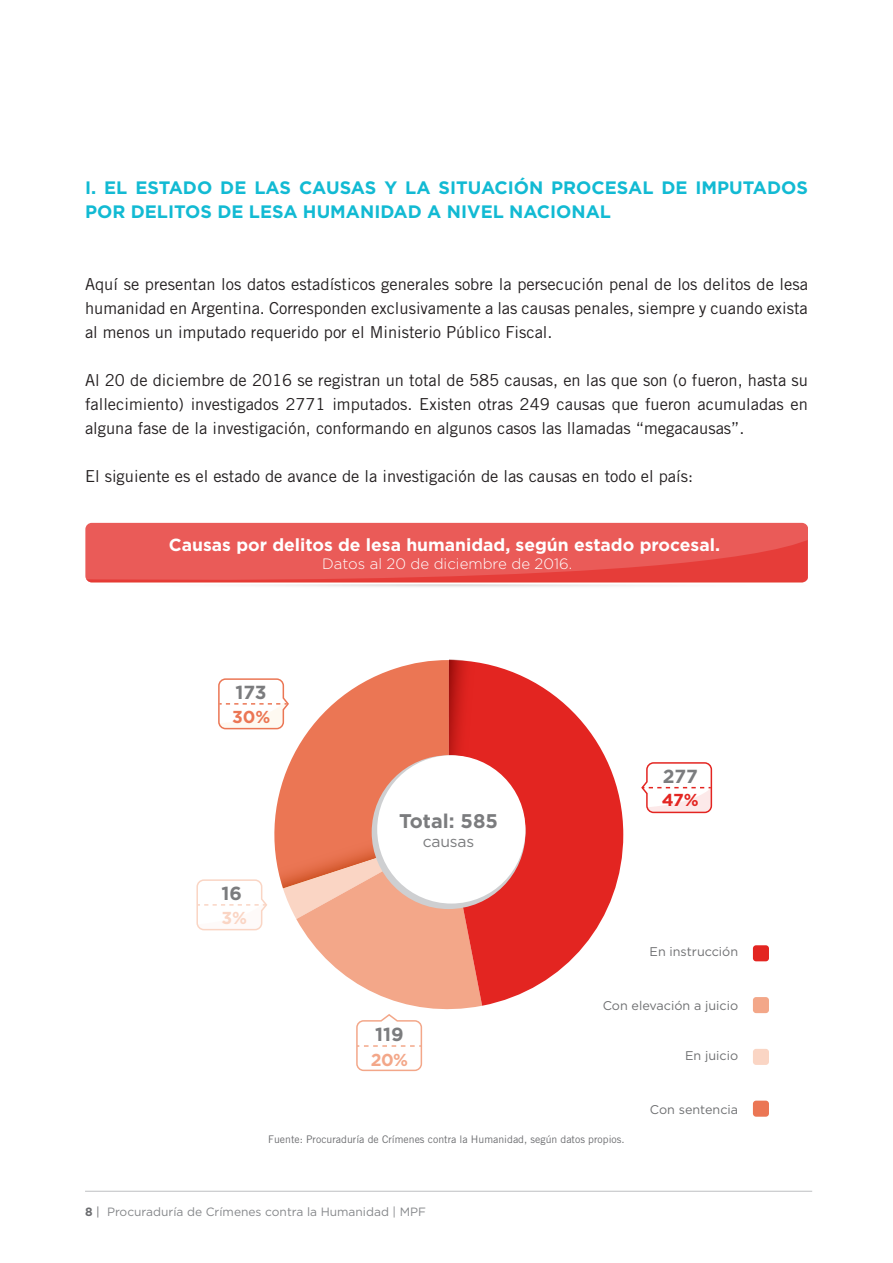
<style>
.page{position:relative;width:893px;height:1263px;background:#fff}
.page>*{position:absolute;margin:0;border:0;box-sizing:border-box;transform-origin:0 0}
.t1{font:700 19.8px "Gotham";color:#7b7c7e}
.t2{font:700 18.9px "Gotham";color:#7b7c7e}
.TÍTULOS{font:700 18px/24px "Gotham";color:#12bad3}
.t3{font:700 17.55px "Gotham";color:#fff}
.t4{font:700 17.4px "Gotham";color:#e32521}
.t5{font:700 17.4px "Gotham";color:#f3a789}
.t6{font:700 17.4px "Gotham";color:#eb7654}
.t7{font:700 17.4px "Gotham";color:#fad5c4}
.Texto{font:16.5px/24px "Trade Gothic LT Std";color:#231f20;text-align:justify}
.t8{font:15.75px "Gotham";letter-spacing:-.01em;color:#7b7c7e}
.t9{font:300 15px "Gotham";color:#fff}
.t10{font:12.6px "Gotham";color:#6f7072}
.nro_de_pagina{font:12px "Gotham";color:#86888b}
.Fuente_gráfico{font:10.5px "Trade Gothic LT Std";color:#6c6d70}
.s1{font-weight:700;color:#6c6d70}
.s2{color:#6c6d70}
</style>
<div class="page">
<hr style="left:85px;top:1191px;width:727px;height:1px;background:#bebfc2">
<div style="left:85px;top:523px;width:723px;height:59px;background:#ea5b58;border-radius:6px"></div>
<svg style="left:85px;top:533px;width:723px;height:54px"></svg>
<svg style="left:449px;top:659px;width:174px;height:341px"></svg>
<svg style="left:641px;top:762px;width:72px;height:52px"></svg>
<svg style="left:196px;top:660px;width:286px;height:412px"></svg>
<div style="left:372px;top:755px;width:153px;height:154px;background:#cecfd1;border-radius:50%"></div>
<div style="left:377px;top:755px;width:148px;height:148px;background:#fff;border-radius:50%"></div>
<div style="left:753px;top:945px;width:16px;height:16px;background:#e32521;border-radius:3px"></div>
<div style="left:753px;top:997px;width:16px;height:16px;background:#f3a789;border-radius:3px"></div>
<div style="left:753px;top:1049px;width:16px;height:16px;background:#fad5c4;border-radius:3px"></div>
<div style="left:753px;top:1101px;width:16px;height:16px;background:#eb7654;border-radius:3px"></div>
<p class="TÍTULOS" style="left:85px;top:176px;width:724px">I. EL ESTADO DE LAS CAUSAS Y LA SITUACIÓN PROCESAL DE IMPUTADOS<br>POR DELITOS DE LESA HUMANIDAD A NIVEL NACIONAL</p>
<p class="Texto" style="left:85px;top:272px;width:724px">Aquí se presentan los datos estadísticos generales sobre la persecución penal de los delitos de lesa humanidad en Argentina. Corresponden exclusivamente a las causas penales, siempre y cuando exista al menos un imputado requerido por el Ministerio Público Fiscal.</p>
<p class="Texto" style="left:85px;top:368px;width:724px">Al 20 de diciembre de 2016 se registran un total de 585 causas, en las que son (o fueron, hasta su fallecimiento) investigados 2771 imputados. Existen otras 249 causas que fueron acumuladas en alguna fase de la investigación, conformando en algunos casos las llamadas “megacausas”.</p>
<p class="Texto" style="left:85px;top:464px;width:610px">El siguiente es el estado de avance de la investigación de las causas en todo el país:</p>
<p class="t3" style="left:169px;top:533px;width:553px">Causas por delitos de lesa humanidad, según estado procesal.</p>
<p class="t9" style="left:322px;top:554px;width:252px">Datos al 20 de diciembre de 2016.</p>
<p class="t2" style="left:236px;top:680px;width:33px">173</p>
<p class="t6" style="left:232px;top:705px;width:40px">30%</p>
<p class="t2" style="left:221px;top:881px;width:22px">16</p>
<p class="t7" style="left:222px;top:906px;width:27px">3%</p>
<p class="t1" style="left:399px;top:808px;width:100px">Total: 585</p>
<p class="t8" style="left:423px;top:831px;width:53px">causas</p>
<p class="t2" style="left:375px;top:1021px;width:30px">119</p>
<p class="t5" style="left:371px;top:1048px;width:39px">20%</p>
<p class="t2" style="left:663px;top:763px;width:37px">277</p>
<p class="t4" style="left:662px;top:789px;width:39px">47%</p>
<p class="t10" style="left:650px;top:944px;width:90px">En instrucción</p>
<p class="t10" style="left:603px;top:997px;width:137px">Con elevación a juicio</p>
<p class="t10" style="left:685px;top:1048px;width:55px">En juicio</p>
<p class="t10" style="left:650px;top:1101px;width:90px">Con sentencia</p>
<p class="Fuente_gráfico" style="left:268px;top:1133px;width:358px">Fuente: Procuraduría de Crímenes contra la Humanidad, según datos propios.</p>
<p class="nro_de_pagina" style="left:85px;top:1204px;width:343px"><span class="s1">8</span> <span class="s2">|</span> Procuraduría de Crímenes contra la Humanidad | MPF</p>
</div>
